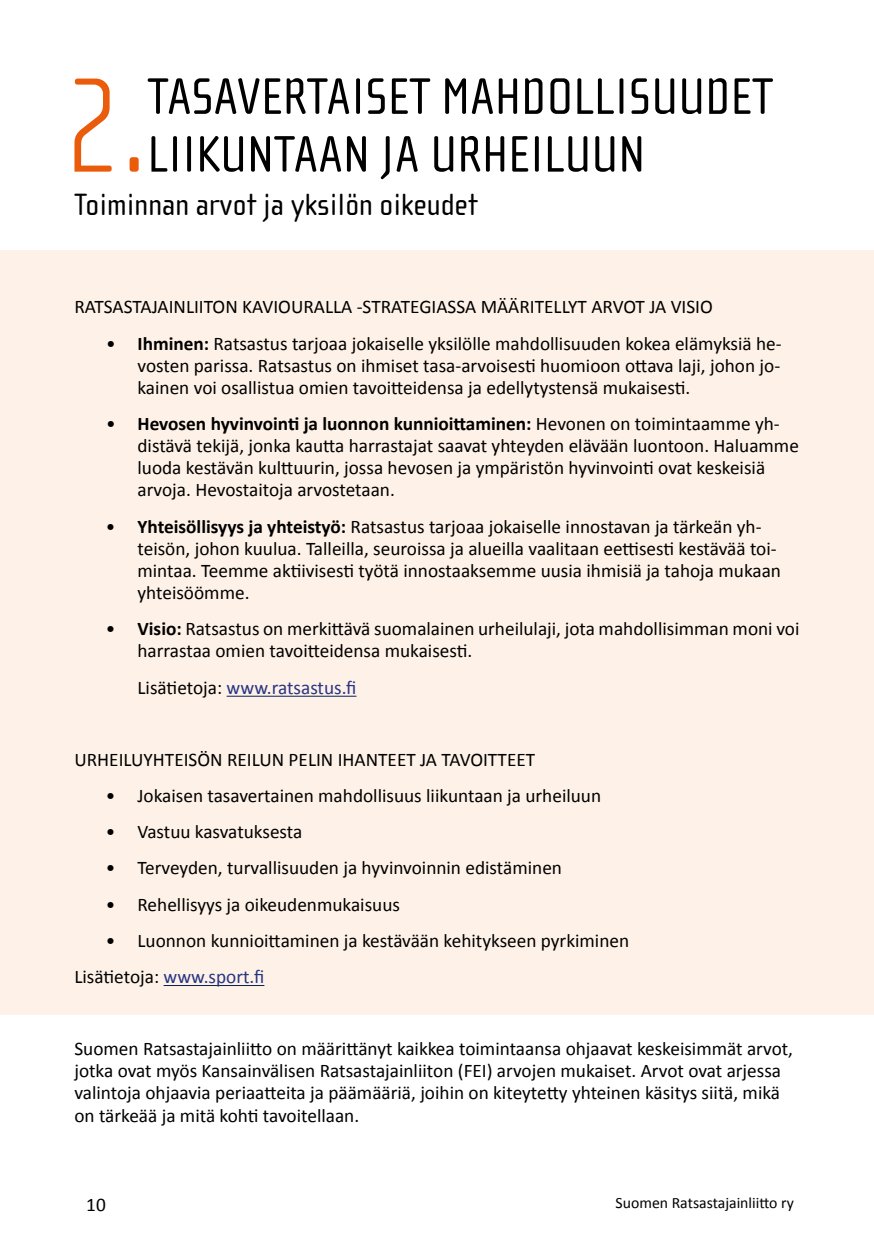
<style>
.page{position:relative;width:874px;height:1241px;background:#fff}
.page>*{position:absolute;margin:0;border:0;box-sizing:border-box;transform-origin:0 0}
.t1{font:100 137.55px "Cholla Sans";color:#ea5b0b}
.t2{font:52.5px/57.8px "Cholla Sans";color:#000}
.t3{font:31.5px "Cholla Sans";color:#000}
.t4{font:19.25px/22.1px "Calibri";color:#000}
.t5{font:19.25px "Calibri";color:#283583}
.t6{font:15.75px "Calibri";color:#000}
.s1{font-weight:700}
.s2{color:#000}
.s3{color:#283583}
</style>
<div class="page">
<div style="left:0;top:251px;width:873px;height:763px;background:#fef1e7"></div>
<hr style="left:226px;top:695px;width:130px;height:1px;background:#052453">
<hr style="left:163px;top:984px;width:101px;height:1px;background:#052453">
<h1 class="t1" style="left:62px;top:51px;width:87px">2.</h1>
<h2 class="t2" style="left:147px;top:68px;width:627px">TASAVERTAISET MAHDOLLISUUDET<br>LIIKUNTAAN JA URHEILUUN</h2>
<h3 class="t3" style="left:74px;top:188px;width:405px">Toiminnan arvot ja yksilön oikeudet</h3>
<p class="t4" style="left:74px;top:295px;width:639px">RATSASTAJAINLIITON KAVIOURALLA -STRATEGIASSA MÄÄRITELLYT ARVOT JA VISIO</p>
<p class="t4" style="left:137px;top:331px;width:645px;text-align:justify;text-indent:-31px">• <span class="s1">Ihminen:</span> Ratsastus tarjoaa jokaiselle yksilölle mahdollisuuden kokea elämyksiä he&shy;vosten parissa. Ratsastus on ihmiset tasa-arvoisesti huomioon ottava laji, johon jo&shy;kainen voi osallistua omien tavoitteidensa ja edellytystensä mukaisesti.</p>
<p class="t4" style="left:137px;top:411px;width:662px;text-indent:-31px">• <span class="s1">Hevosen hyvinvointi ja luonnon kunnioittaminen:</span> Hevonen on toimintaamme yh&shy;distävä tekijä, jonka kautta harrastajat saavat yhteyden elävään luontoon. Haluamme luoda kestävän kulttuurin, jossa hevosen ja ympäristön hyvinvointi ovat keskeisiä arvoja. Hevostaitoja arvostetaan.</p>
<p class="t4" style="left:137px;top:514px;width:644px;text-indent:-31px">• <span class="s1">Yhteisöllisyys ja yhteistyö:</span> Ratsastus tarjoaa jokaiselle innostavan ja tärkeän yh&shy;teisön, johon kuulua. Talleilla, seuroissa ja alueilla vaalitaan eettisesti kestävää toi&shy;mintaa. Teemme aktiivisesti työtä innostaaksemme uusia ihmisiä ja tahoja mukaan yhteisöömme.</p>
<p class="t4" style="left:137px;top:617px;width:663px;text-indent:-31px">• <span class="s1">Visio:</span> Ratsastus on merkittävä suomalainen urheilulaji, jota mahdollisimman moni voi harrastaa omien tavoitteidensa mukaisesti.</p>
<p class="t5" style="left:137px;top:675px;width:220px"><span class="s2">Lisätietoja:</span> www.ratsastus.fi</p>
<p class="t4" style="left:74px;top:747px;width:462px">URHEILUYHTEISÖN REILUN PELIN IHANTEET JA TAVOITTEET</p>
<p class="t4" style="left:106px;top:783px;width:496px">• Jokaisen tasavertainen mahdollisuus liikuntaan ja urheiluun</p>
<p class="t4" style="left:106px;top:819px;width:198px">• Vastuu kasvatuksesta</p>
<p class="t4" style="left:106px;top:855px;width:457px">• Terveyden, turvallisuuden ja hyvinvoinnin edistäminen</p>
<p class="t4" style="left:106px;top:892px;width:295px">• Rehellisyys ja oikeudenmukaisuus</p>
<p class="t4" style="left:74px;top:921px;width:556px;line-height:36.1px;text-indent:32px">• Luonnon kunnioittaminen ja kestävään kehitykseen pyrkiminen<br>Lisätietoja: <span class="s3">www.sport.fi</span></p>
<p class="t4" style="left:74px;top:1036px;width:719px">Suomen Ratsastajainliitto on määrittänyt kaikkea toimintaansa ohjaavat keskeisimmät arvot, jotka ovat myös Kansainvälisen Ratsastajainliiton (FEI) arvojen mukaiset. Arvot ovat arjessa valintoja ohjaavia periaatteita ja päämääriä, joihin on kiteytetty yhteinen käsitys siitä, mikä on tärkeää ja mitä kohti tavoitellaan.</p>
<p class="t4" style="left:86px;top:1192px;width:21px">10</p>
<p class="t6" style="left:615px;top:1192px;width:180px">Suomen Ratsastajainliitto ry</p>
</div>
